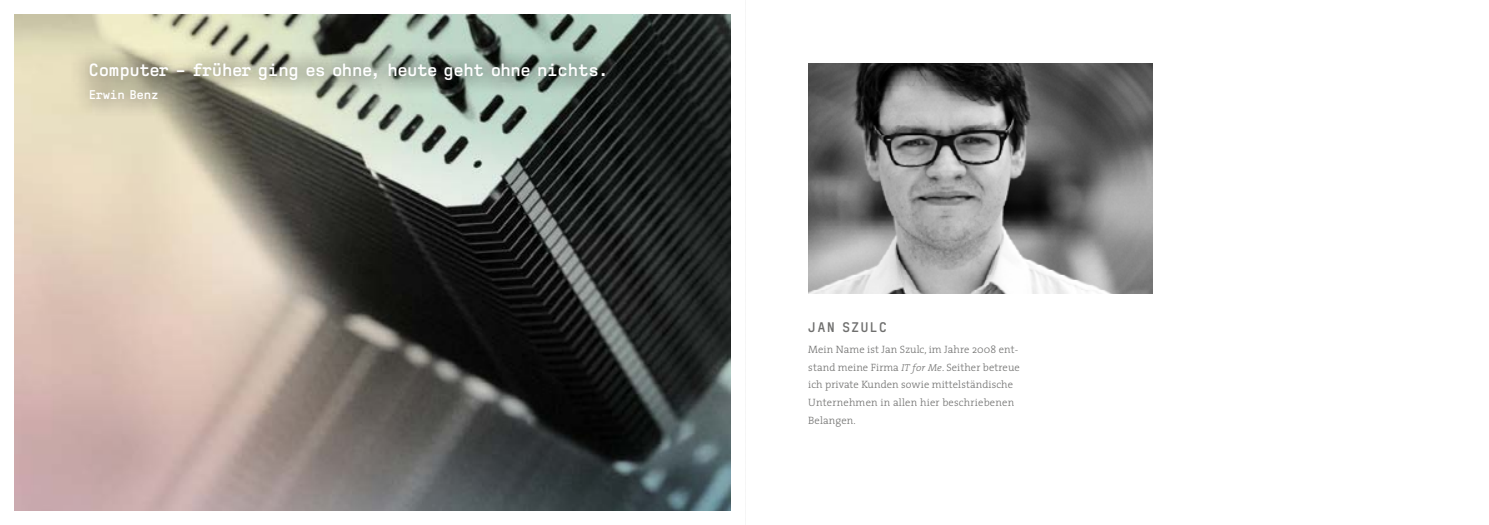
<style>
.page{position:relative;width:1489px;height:525px;background:#fff}
.page>*{position:absolute;margin:0;border:0;box-sizing:border-box;transform-origin:0 0}
.t1{font:700 17.5px "Excellent Bold";letter-spacing:-.01em;color:#fff}
.t2{font:700 13.75px "Excellent Bold";letter-spacing:.07em;color:#6f6f6e}
.t3{font:700 12.5px "Excellent Bold";letter-spacing:-.01em;color:#fff}
.t4{font:300 10.62px/17.5px "The Serif";letter-spacing:.01em;color:#6f6f6e}
.s1{font-style:italic;font-size:10px}
</style>
<div class="page">
<img style="left:808px;top:64px;width:344px;height:229px">
<img style="left:14px;top:14px;width:716px;height:496px">
<svg style="left:70px;top:45px;width:551px;height:74px;background:#9da594"></svg>
<h1 class="t1" style="left:88px;top:60px;width:521px">Computer – früher ging es ohne, heute geht ohne nichts.</h1>
<p class="t3" style="left:89px;top:87px;width:71px">Erwin Benz</p>
<p class="t2" style="left:808px;top:319px;width:80px">JAN SZULC</p>
<p class="t4" style="left:808px;top:340px;width:213px">Mein Name ist Jan Szulc, im Jahre 2008 ent&shy;stand meine Firma <span class="s1">IT for Me</span>. Seither betreue ich private Kunden sowie mittelständische Unternehmen in allen hier beschriebenen Belangen.</p>
</div>
